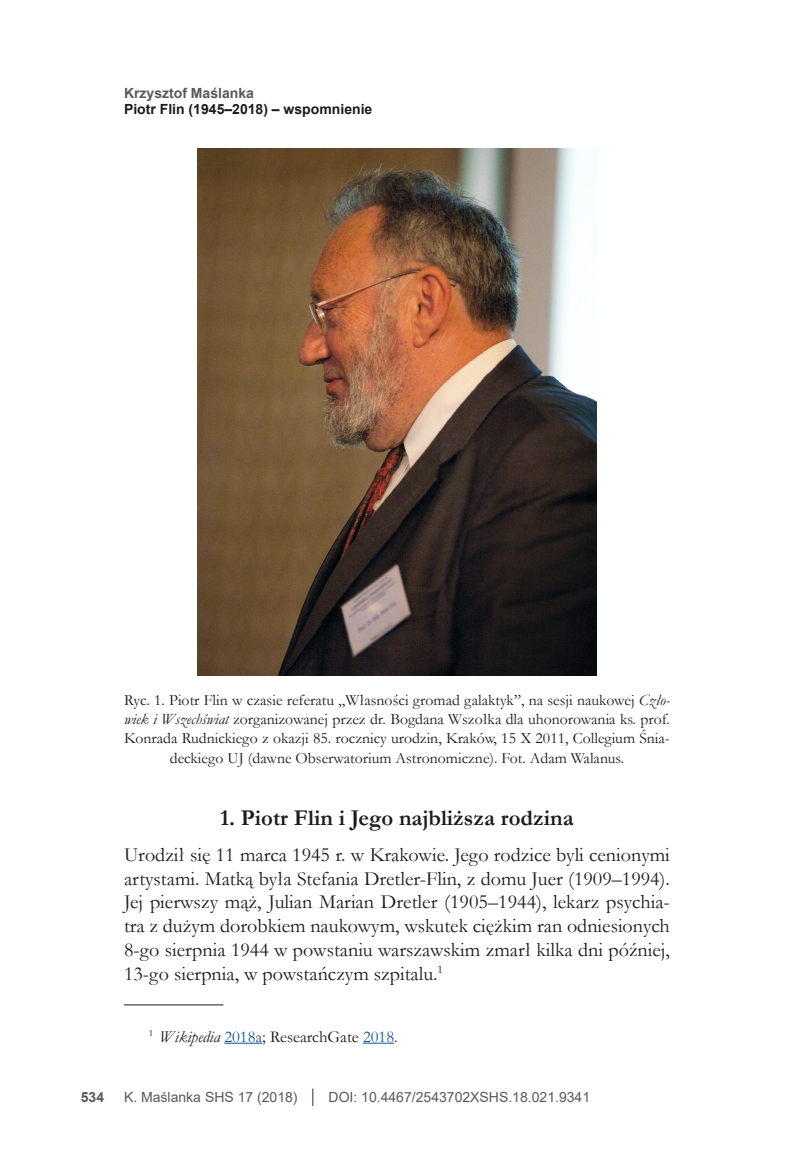
<style>
.page{position:relative;width:794px;height:1166px;background:#fff}
.page>*{position:absolute;margin:0;border:0;box-sizing:border-box;transform-origin:0 0}
.t1{font:700 22.75px "Garamond";color:#1b1b1e}
.t2{font:20.12px/23.8px "Garamond";color:#1b1b1e;text-align:justify}
.t3{font:16.62px "Garamond";color:#1b1b1e}
.t4{font:15.75px/19.2px "Garamond";color:#1b1b1e;text-align:center}
.t5{font:14px "Arial";color:#58595b}
.t6{font:700 14px "Arial";color:#1b1b1e}
.t7{font:700 14px "Arial";color:#58595b}
.s1{font-style:italic}
.s2{color:#175499}
.s3{font-size:18.2px;color:#1b1b1e}
</style>
<div class="page">
<hr style="left:124px;top:1004px;width:99px;height:1px;background:#1b1b1e">
<hr style="left:224px;top:1043px;width:38px;height:1px;background:#175499">
<hr style="left:363px;top:1043px;width:31px;height:1px;background:#175499">
<img style="left:198px;top:149px;width:398px;height:527px">
<p class="t7" style="left:124px;top:83px;width:131px">Krzysztof Maślanka</p>
<p class="t6" style="left:124px;top:99px;width:250px">Piotr Flin (1945–2018) – wspomnienie</p>
<p class="t4" style="left:124px;top:690px;width:547px">Ryc. 1. Piotr Flin w czasie referatu „Własności gromad galaktyk”, na sesji naukowej <span class="s1">Czło&shy;wiek i Wszechświat</span> zorganizowanej przez dr. Bogdana Wszołka dla uhonorowania ks. prof.<br>Konrada Rudnickiego z okazji 85. rocznicy urodzin, Kraków, 15 X 2011, Collegium Śnia&shy;deckiego UJ (dawne Obserwatorium Astronomiczne). Fot. Adam Walanus.</p>
<p class="t1" style="left:220px;top:802px;width:355px">1. Piotr Flin i Jego najbliższa rodzina</p>
<p class="t2" style="left:124px;top:842px;width:547px">Urodził się 11 marca 1945 r. w Krakowie. Jego rodzice byli cenionymi artystami. Matką była Stefania Dretler-Flin, z domu Juer (1909–1994).<br>Jej pierwszy mąż, Julian Marian Dretler (1905–1944), lekarz psychia&shy;tra z dużym dorobkiem naukowym, wskutek ciężkim ran odniesionych 8‑go sierpnia 1944 w powstaniu warszawskim zmarł kilka dni później, 13‑go sierpnia, w powstańczym szpitalu.<sup>1</sup></p>
<p class="t3" style="left:149px;top:1025px;width:250px"><sup>1</sup> <span class="s1">Wikipedia</span> <span class="s2">2018a</span>; ResearchGate <span class="s2">2018</span>.</p>
<p class="t7" style="left:81px;top:1087px;width:25px">534</p>
<p class="t5" style="left:124px;top:1087px;width:467px">K. Maślanka SHS 17 (2018) <span class="s3">|</span> DOI: 10.4467/2543702XSHS.18.021.9341</p>
</div>
